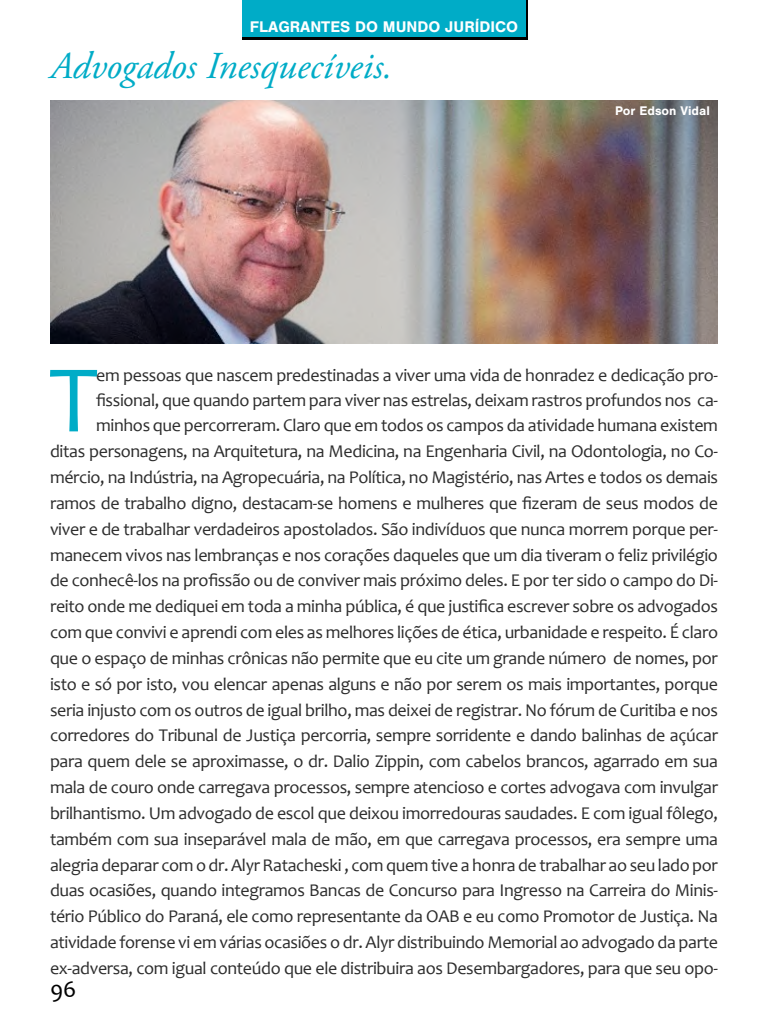
<style>
.page{position:relative;width:768px;height:1024px;background:#fff}
.page>*{position:absolute;margin:0;border:0;box-sizing:border-box;transform-origin:0 0}
.t1{font:96.6px "Candara";color:#00acc7}
.t2{font:italic 38px "Adobe Garamond Pro";color:#00acc7}
.t3{font:24px "Candara";color:#000}
.t4{font:18px/25.8px "Candara";letter-spacing:-.02em;color:#2d2d2d;text-align:right}
.t5{font:700 16px "Nimbus San";color:#fff}
.t6{font:700 13px "Nimbus San";color:#fff}
</style>
<div class="page">
<img style="left:50px;top:100px;width:668px;height:244px">
<svg style="left:242px;top:0;width:286px;height:40px"></svg>
<div style="left:242px;top:0;width:284px;height:36px;background:#00acc7"></div>
<p class="t5" style="left:250px;top:17px;width:270px">FLAGRANTES DO MUNDO JURÍDICO</p>
<h2 class="t2" style="left:50px;top:43px;width:344px">Advogados Inesquecíveis.</h2>
<p class="t6" style="left:615px;top:103px;width:96px">Por Edson Vidal</p>
<p class="t4" style="left:50px;top:362px;width:670px">em pessoas que nascem predestinadas a viver uma vida de honradez e dedicação pro&shy;fissional, que quando partem para viver nas estrelas, deixam rastros profundos nos ca&shy;minhos que percorreram. Claro que em todos os campos da atividade humana existem<br>ditas personagens, na Arquitetura, na Medicina, na Engenharia Civil, na Odontologia, no Co&shy;mércio, na Indústria, na Agropecuária, na Política, no Magistério, nas Artes e todos os demais ramos de trabalho digno, destacam-se homens e mulheres que fizeram de seus modos de viver e de trabalhar verdadeiros apostolados. São indivíduos que nunca morrem porque per&shy;manecem vivos nas lembranças e nos corações daqueles que um dia tiveram o feliz privilégio de conhecê-los na profissão ou de conviver mais próximo deles. E por ter sido o campo do Di&shy;reito onde me dediquei em toda a minha pública, é que justifica escrever sobre os advogados com que convivi e aprendi com eles as melhores lições de ética, urbanidade e respeito. É claro que o espaço de minhas crônicas não permite que eu cite um grande número de nomes, por isto e só por isto, vou elencar apenas alguns e não por serem os mais importantes, porque seria injusto com os outros de igual brilho, mas deixei de registrar. No fórum de Curitiba e nos corredores do Tribunal de Justiça percorria, sempre sorridente e dando balinhas de açúcar para quem dele se aproximasse, o dr. Dalio Zippin, com cabelos brancos, agarrado em sua mala de couro onde carregava processos, sempre atencioso e cortes advogava com invulgar brilhantismo. Um advogado de escol que deixou imorredouras saudades. E com igual fôlego, também com sua inseparável mala de mão, em que carregava processos, era sempre uma alegria deparar com o dr. Alyr Ratacheski , com quem tive a honra de trabalhar ao seu lado por duas ocasiões, quando integramos Bancas de Concurso para Ingresso na Carreira do Minis&shy;tério Público do Paraná, ele como representante da OAB e eu como Promotor de Justiça. Na atividade forense vi em várias ocasiões o dr. Alyr distribuindo Memorial ao advogado da parte ex-adversa, com igual conteúdo que ele distribuira aos Desembargadores, para que seu opo-</p>
<h1 class="t1" style="left:49px;top:339px;width:51px">T</h1>
<h3 class="t3" style="left:50px;top:975px;width:28px">96</h3>
</div>
